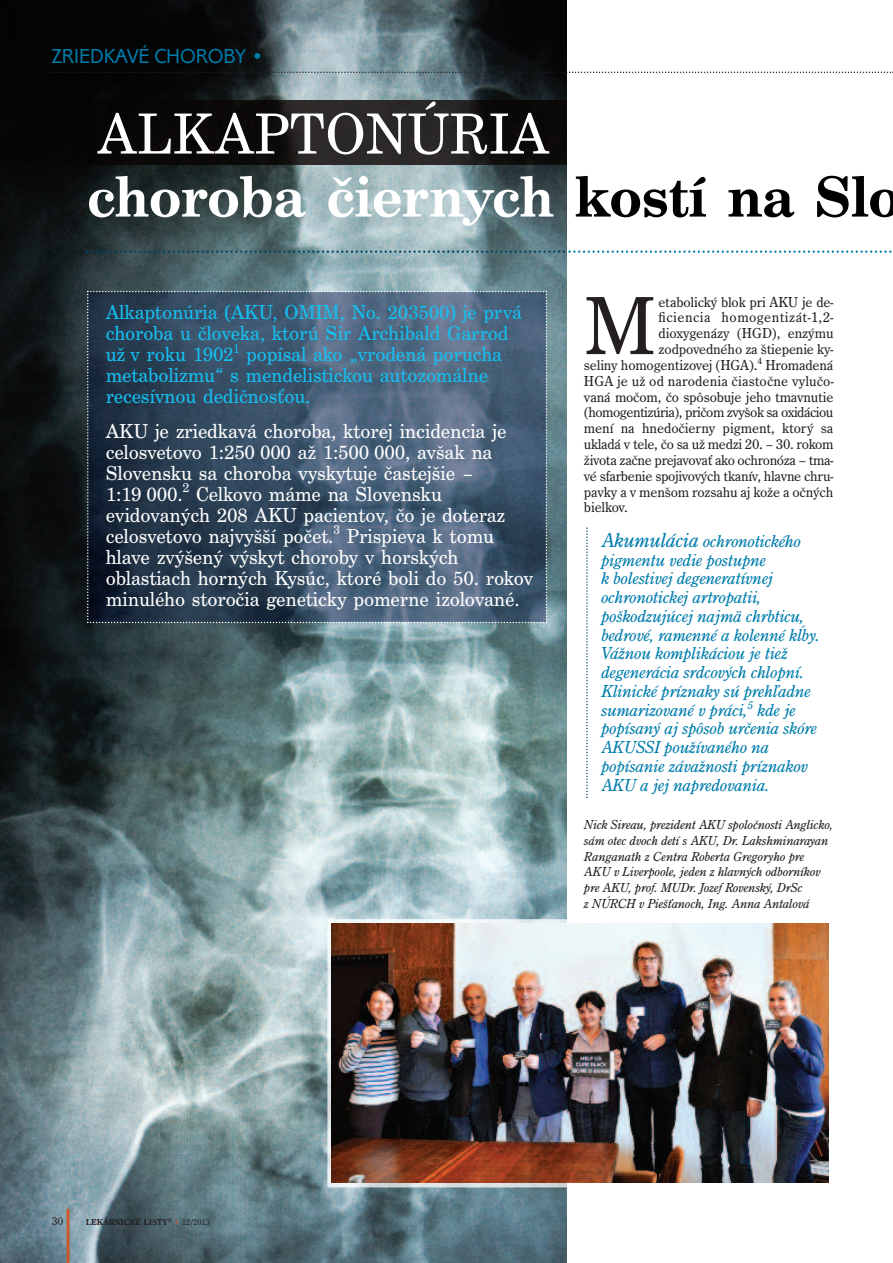
<style>
.page{position:relative;width:893px;height:1263px;background:#fff}
.page>*{position:absolute;margin:0;border:0;box-sizing:border-box;transform-origin:0 0}
.t1{font:85.5px "Century Old Style TOT";color:#231f20}
.t2{font:700 60px/63px "Century Schoolbook TOT";letter-spacing:-.01em;color:#fff}
.t3{font:21px/21px "Century Schoolbook TOT";letter-spacing:-.01em;color:#fff}
.t4{font:21px/21px "Century Schoolbook TOT";letter-spacing:-.01em;color:#15c0f2}
.t5{font:300 21px "Corinthian TOT";color:#007dad}
.t6{font:italic 18px/18.8px "Century Old Style TOT";letter-spacing:-.01em;color:#007dad}
.t7{font:15px "Century Old Style TOT";letter-spacing:-.01em;color:#231f20}
.t8{font:15px "Century Old Style TOT";letter-spacing:-.035em;color:#231f20}
.t9{font:15px "Century Old Style TOT";letter-spacing:.01em;color:#231f20}
.t10{font:15px "Century Old Style TOT";letter-spacing:.03em;color:#231f20}
.t11{font:italic 13.5px/15.8px "Century Old Style TOT";letter-spacing:-.01em;color:#231f20}
.t12{font:12px "Century Old Style TOT";color:#231f20}
.t13{font:700 9px "Century Old Style TOT";letter-spacing:-.015em;color:#231f20}
.s1{font-weight:400}
.s2{color:#000}
.s3{font-size:21px}
.s4{font-weight:400;color:#cb572b}
</style>
<div class="page">
<img style="left:0;top:0;width:567px;height:1263px">
<img style="left:87px;top:101px;width:480px;height:63px">
<svg style="left:87px;top:291px;width:460px;height:332px;background:#3e536a"></svg>
<hr style="left:67px;top:1209px;width:3px;height:54px;background:#cb572b">
<svg style="left:50px;top:72px;width:843px;height:1px"></svg>
<svg style="left:86px;top:250px;width:806px;height:3px"></svg>
<svg style="left:586px;top:527px;width:2px;height:271px"></svg>
<img style="left:327px;top:919px;width:240px;height:268px">
<img style="left:332px;top:924px;width:497px;height:259px">
<p class="t5" style="left:52px;top:43px;width:214px">ZRIEDKAVÉ CHOROBY •</p>
<h2 class="t2" style="left:87px;top:101px;width:815px"><span class="s1">aLKaPToNÚRIa<br></span>choroba čiernych <span class="s2">kostí na Slo</span></h2>
<p class="t4" style="left:106px;top:301px;width:418px">alkaptonúria (aKu, oMIM, No. 203500) je prvá choroba u človeka, ktorú Sir archibald Garrod už v roku 1902<sup>1</sup> popísal ako „vrodená porucha metabolizmu“ s mendelistickou autozomálne recesívnou dedičnosťou.</p>
<p class="t3" style="left:106px;top:420px;width:429px">aKu je zriedkavá choroba, ktorej incidencia je celosvetovo 1:250 000 až 1:500 000, avšak na Slovensku sa choroba vyskytuje častejšie –<br>1:19 000.<sup>2</sup> celkovo máme na Slovensku evidovaných 208 aKu pacientov, čo je doteraz celosvetovo najvyšší počet.<sup>3</sup> Prispieva k tomu hlave zvýšený výskyt choroby v horských oblastiach horných Kysúc, ktoré boli do 50. rokov minulého storočia geneticky pomerne izolované.</p>
<h1 class="t1" style="left:584px;top:275px;width:73px">M</h1>
<p class="t7" style="left:659px;top:293px;width:176px">etabolický blok pri AKU je de-</p>
<p class="t10" style="left:659px;top:308px;width:176px">ficiencia homogentizát-1,2-</p>
<p class="t7" style="left:659px;top:324px;width:176px">dioxygenázy (HGD), enzýmu</p>
<p class="t7" style="left:659px;top:340px;width:176px">zodpovedného za štiepenie ky-</p>
<p class="t7" style="left:584px;top:356px;width:251px">seliny homogentizovej (HGA).<sup>4</sup> Hromadená</p>
<p class="t9" style="left:584px;top:372px;width:251px">HGA je už od narodenia čiastočne vylučo-</p>
<p class="t7" style="left:584px;top:388px;width:251px">vaná močom, čo spôsobuje jeho tmavnutie</p>
<p class="t8" style="left:584px;top:403px;width:251px">(homogentizúria), pričom zvyšok sa oxidáciou</p>
<p class="t7" style="left:584px;top:419px;width:251px">mení na hnedočierny pigment, ktorý sa</p>
<p class="t7" style="left:584px;top:435px;width:251px">ukladá v tele, čo sa už medzi 20. – 30. rokom</p>
<p class="t7" style="left:584px;top:451px;width:251px">života začne prejavovať ako ochronóza – tma-</p>
<p class="t7" style="left:584px;top:467px;width:251px">vé sfarbenie spojivových tkanív, hlavne chru-</p>
<p class="t7" style="left:584px;top:483px;width:251px">pavky a v menšom rozsahu aj kože a očných</p>
<p class="t7" style="left:584px;top:498px;width:45px">bielkov.</p>
<p class="t6" style="left:601px;top:531px;width:220px"><span class="s3">Akumulácia</span> ochronotického pigmentu vedie postupne<br>k bolestivej degeneratívnej ochronotickej artropatii, poškodzujúcej najmä chrbticu, bedrové, ramenné a kolenné kĺby.<br>Vážnou komplikáciou je tiež degenerácia srdcových chlopní.<br>Klinické príznaky sú prehľadne sumarizované v práci,<sup>5</sup> kde je popísaný aj spôsob určenia skóre<br>AKUSSI používaného na popísanie závažnosti príznakov<br>AKU a jej napredovania.</p>
<p class="t11" style="left:584px;top:816px;width:251px">Nick Sireau, prezident AKU spoločnosti Anglicko, sám otec dvoch detí s AKU, Dr. Lakshminarayan Ranganath z Centra Roberta Gregoryho pre AKU v Liverpoole, jeden z hlavných odborníkov pre AKU, prof. MUDr. Jozef Rovenský, DrSc<br>z NÚRCH v Piešťanoch, Ing. Anna Antalová</p>
<p class="t12" style="left:52px;top:1214px;width:13px">30</p>
<p class="t13" style="left:86px;top:1216px;width:126px">LEKÁRNICKÉ LISTY<sup>®</sup> <span class="s4">•</span> <span class="s1">12/2013</span></p>
</div>
